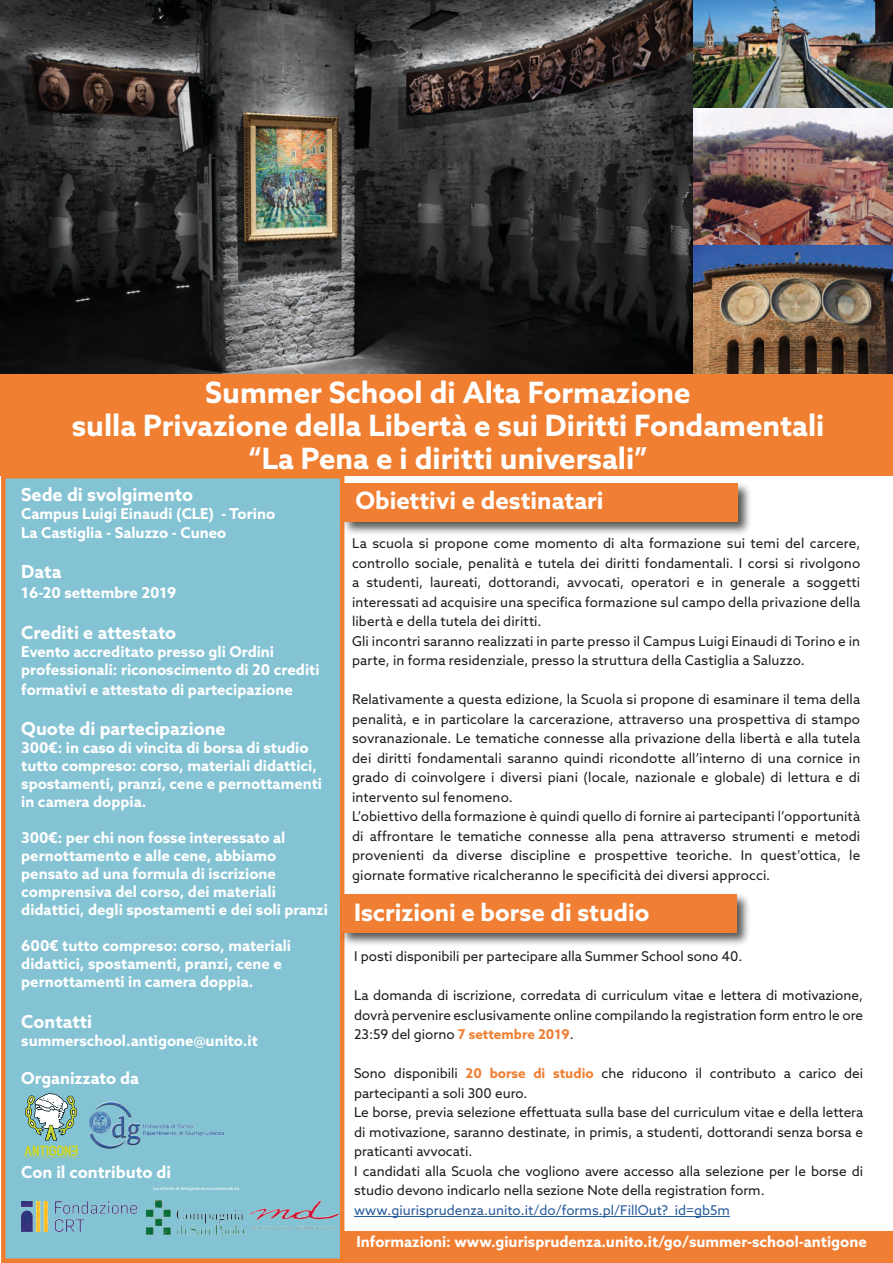
<style>
.page{position:relative;width:893px;height:1263px;background:#fff}
.page>*{position:absolute;margin:0;border:0;box-sizing:border-box;transform-origin:0 0}
.t1{font:700 29.4px/32.7px "Azo Sans";color:#fff;text-align:center}
.t2{font:700 24px "Azo Sans";color:#fff}
.t3{font:700 18px "Azo Sans";color:#fff}
.t4{font:700 16.5px "Azo Sans";color:#fff}
.t5{font:700 15px/18px "Azo Sans";color:#fff}
.t6{font:13.5px/19.5px "Azo Sans";color:#1d1d1b;text-align:justify}
.t7{font:13.5px "Azo Sans";color:#275b9c}
.t8{font:4.5px "Azo Sans";color:#fff}
.s1{font-weight:700;color:#f07f33}
</style>
<div class="page">
<div style="left:3px;top:476px;width:339px;height:785px;background:#84c3d3"></div>
<div style="left:1px;top:474px;width:343px;height:789px;border:4px solid #f07e31"></div>
<img style="left:0;top:0;width:893px;height:374px">
<div style="left:0;top:374px;width:893px;height:101px;background:#f07f32"></div>
<div style="left:341px;top:481px;width:411px;height:55px;background:#1d1d1b;opacity:.75"></div>
<div style="left:343px;top:484px;width:395px;height:38px;background:#f07f33"></div>
<img style="left:89px;top:1101px;width:134px;height:47px">
<svg style="left:24px;top:1093px;width:54px;height:66px"></svg>
<div style="left:340px;top:892px;width:411px;height:55px;background:#1d1d1b;opacity:.75"></div>
<div style="left:342px;top:894px;width:395px;height:39px;background:#f07f33"></div>
<hr style="left:354px;top:1216px;width:376px;height:1px;background:#275b9c">
<div style="left:344px;top:1231px;width:549px;height:32px;background:#f07f33"></div>
<img style="left:21px;top:1202px;width:115px;height:29px">
<img style="left:250px;top:1200px;width:88px;height:30px">
<img style="left:146px;top:1200px;width:97px;height:35px">
<p class="t1" style="left:72px;top:376px;width:754px">Summer School di Alta Formazione<br>sulla Privazione della Libertà e sui Diritti Fondamentali “La Pena e i diritti universali”</p>
<p class="t3" style="left:21px;top:482px;width:173px">Sede di svolgimento</p>
<p class="t5" style="left:21px;top:503px;width:255px;line-height:19.8px">Campus Luigi Einaudi (CLE) - Torino<br>La Castiglia - Saluzzo - Cuneo</p>
<p class="t3" style="left:21px;top:560px;width:42px">Data</p>
<p class="t5" style="left:21px;top:583px;width:157px">16-20 settembre 2019</p>
<p class="t3" style="left:21px;top:621px;width:156px">Crediti e attestato</p>
<p class="t5" style="left:21px;top:643px;width:300px">Evento accreditato presso gli Ordini professionali: riconoscimento di 20 crediti</p>
<p class="t5" style="left:21px;top:680px;width:273px">formativi e attestato di partecipazione</p>
<p class="t3" style="left:21px;top:716px;width:206px">Quote di partecipazione</p>
<p class="t5" style="left:21px;top:738px;width:302px">300€: in caso di vincita di borsa di studio tutto compreso: corso, materiali didattici, spostamenti, pranzi, cene e pernottamenti in camera doppia.</p>
<p class="t5" style="left:21px;top:828px;width:308px">300€: per chi non fosse interessato al pernottamento e alle cene, abbiamo pensato ad una formula di iscrizione comprensiva del corso, dei materiali didattici, degli spostamenti e dei soli pranzi</p>
<p class="t5" style="left:21px;top:936px;width:271px">600€ tutto compreso: corso, materiali didattici, spostamenti, pranzi, cene e pernottamenti in camera doppia.</p>
<p class="t3" style="left:21px;top:1010px;width:72px">Contatti</p>
<p class="t5" style="left:21px;top:1031px;width:238px">summerschool.antigone@unito.it</p>
<p class="t4" style="left:21px;top:1067px;width:119px">Organizzato da</p>
<p class="t2" style="left:355px;top:485px;width:250px">Obiettivi e destinatari</p>
<p class="t6" style="left:352px;top:533px;width:510px">La scuola si propone come momento di alta formazione sui temi del carcere, controllo sociale, penalità e tutela dei diritti fondamentali. I corsi si rivolgono a studenti, laureati, dottorandi, avvocati, operatori e in generale a soggetti interessati ad acquisire una specifica formazione sul campo della privazione della libertà e della tutela dei diritti.</p>
<p class="t6" style="left:352px;top:631px;width:510px">Gli incontri saranno realizzati in parte presso il Campus Luigi Einaudi di Torino e in parte, in forma residenziale, presso la struttura della Castiglia a Saluzzo.</p>
<p class="t6" style="left:352px;top:689px;width:510px">Relativamente a questa edizione, la Scuola si propone di esaminare il tema della penalità, e in particolare la carcerazione, attraverso una prospettiva di stampo sovranazionale. Le tematiche connesse alla privazione della libertà e alla tutela dei diritti fondamentali saranno quindi ricondotte all’interno di una cornice in grado di coinvolgere i diversi piani (locale, nazionale e globale) di lettura e di intervento sul fenomeno.</p>
<p class="t6" style="left:352px;top:806px;width:510px">L’obiettivo della formazione è quindi quello di fornire ai partecipanti l’opportunità di affrontare le tematiche connesse alla pena attraverso strumenti e metodi provenienti da diverse discipline e prospettive teoriche. In quest’ottica, le giornate formative ricalcheranno le specificità dei diversi approcci.</p>
<p class="t2" style="left:354px;top:896px;width:297px">Iscrizioni e borse di studio</p>
<p class="t6" style="left:354px;top:947px;width:390px">I posti disponibili per partecipare alla Summer School sono 40.</p>
<p class="t6" style="left:354px;top:986px;width:511px">La domanda di iscrizione, corredata di curriculum vitae e lettera di motivazione, dovrà pervenire esclusivamente online compilando la registration form entro le ore 23:59 del giorno <span class="s1">7 settembre 2019</span>.</p>
<p class="t6" style="left:354px;top:1064px;width:511px">Sono disponibili <span class="s1">20 borse di studio</span> che riducono il contributo a carico dei partecipanti a soli 300 euro.</p>
<p class="t6" style="left:354px;top:1102px;width:511px">Le borse, previa selezione effettuata sulla base del curriculum vitae e della lettera di motivazione, saranno destinate, in primis, a studenti, dottorandi senza borsa e praticanti avvocati.</p>
<p class="t6" style="left:354px;top:1161px;width:511px">I candidati alla Scuola che vogliono avere accesso alla selezione per le borse di studio devono indicarlo nella sezione Note della registration form.</p>
<p class="t7" style="left:354px;top:1201px;width:377px">www.giurisprudenza.unito.it/do/forms.pl/FillOut?_id=gb5m</p>
<p class="t5" style="left:356px;top:1232px;width:512px">Informazioni: www.giurisprudenza.unito.it/go/summer-school-antigone</p>
<p class="t4" style="left:21px;top:1161px;width:151px">Con il contributo di</p>
<p class="t8" style="left:154px;top:1185px;width:87px">Le attività di Antigone sono sostenute da</p>
</div>
